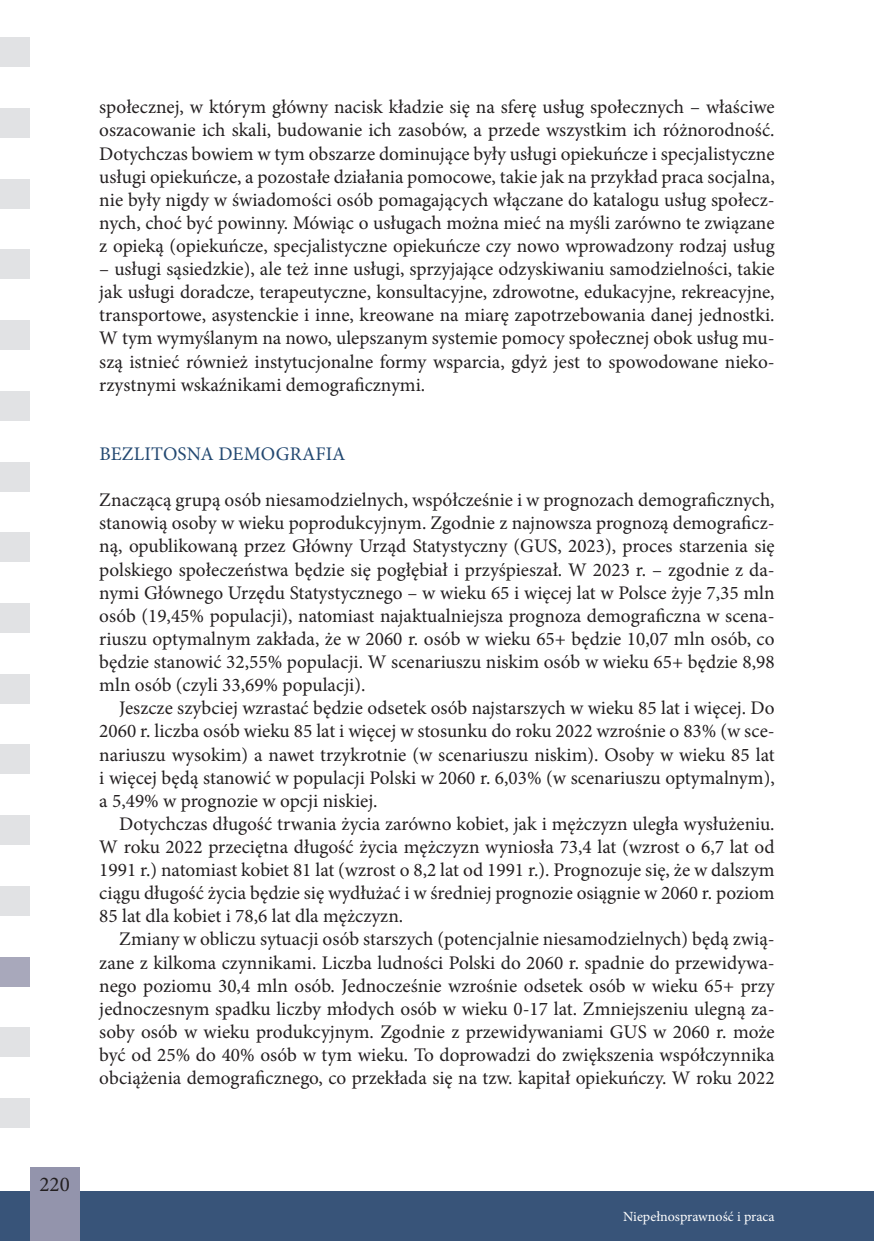
<style>
.page{position:relative;width:874px;height:1241px;background:#fff}
.page>*{position:absolute;margin:0;border:0;box-sizing:border-box;transform-origin:0 0}
.t1{font:21px "Minion Pro";color:#231f20}
.t2{font:19.25px/23.1px "Minion Pro";color:#231f20;text-align:justify}
.t3{font:19.25px "Minion Pro";letter-spacing:.005em;color:#224871}
.t4{font:14px "Minion Pro";color:#fff}
</style>
<div class="page">
<div style="left:0;top:1191px;width:873px;height:49px;background:#385479"></div>
<div style="left:30px;top:1167px;width:49px;height:73px;background:#9394ac"></div>
<div style="left:0;top:37px;width:30px;height:30px;background:#e1e2e4"></div>
<div style="left:0;top:108px;width:30px;height:30px;background:#e1e2e4"></div>
<div style="left:0;top:179px;width:30px;height:29px;background:#e1e2e4"></div>
<div style="left:0;top:249px;width:30px;height:30px;background:#e1e2e4"></div>
<div style="left:0;top:320px;width:30px;height:30px;background:#e1e2e4"></div>
<div style="left:0;top:391px;width:30px;height:29px;background:#e1e2e4"></div>
<div style="left:0;top:461px;width:30px;height:30px;background:#e1e2e4"></div>
<div style="left:0;top:532px;width:30px;height:30px;background:#e1e2e4"></div>
<div style="left:0;top:603px;width:30px;height:29px;background:#e1e2e4"></div>
<div style="left:0;top:673px;width:30px;height:30px;background:#e1e2e4"></div>
<div style="left:0;top:744px;width:30px;height:30px;background:#e1e2e4"></div>
<div style="left:0;top:815px;width:30px;height:30px;background:#e1e2e4"></div>
<div style="left:0;top:885px;width:30px;height:30px;background:#e1e2e4"></div>
<div style="left:0;top:1027px;width:30px;height:30px;background:#e1e2e4"></div>
<div style="left:0;top:1098px;width:30px;height:29px;background:#e1e2e4"></div>
<div style="left:0;top:956px;width:30px;height:30px;background:#a8a8bb"></div>
<p class="t2" style="left:99px;top:96px;width:676px">społecznej, w którym główny nacisk kładzie się na sferę usług społecznych – właściwe oszacowanie ich skali, budowanie ich zasobów, a przede wszystkim ich różnorodność.<br>Dotychczas bowiem w tym obszarze dominujące były usługi opiekuńcze i specjalistyczne usługi opiekuńcze, a pozostałe działania pomocowe, takie jak na przykład praca socjalna, nie były nigdy w świadomości osób pomagających włączane do katalogu usług społecz&shy;nych, choć być powinny. Mówiąc o usługach można mieć na myśli zarówno te związane z opieką (opiekuńcze, specjalistyczne opiekuńcze czy nowo wprowadzony rodzaj usług</p>
<p class="t2" style="left:99px;top:257px;width:676px">– usługi sąsiedzkie), ale też inne usługi, sprzyjające odzyskiwaniu samodzielności, takie jak usługi doradcze, terapeutyczne, konsultacyjne, zdrowotne, edukacyjne, rekreacyjne, transportowe, asystenckie i inne, kreowane na miarę zapotrzebowania danej jednostki.<br>W tym wymyślanym na nowo, ulepszanym systemie pomocy społecznej obok usług mu&shy;szą istnieć również instytucjonalne formy wsparcia, gdyż jest to spowodowane nieko&shy;rzystnymi wskaźnikami demograficznymi.</p>
<p class="t3" style="left:99px;top:441px;width:77px">Bezlitosna</p>
<p class="t3" style="left:218px;top:441px;width:15px">demograf</p>
<p class="t3" style="left:326px;top:441px;width:16px">ia</p>
<p class="t2" style="left:99px;top:488px;width:676px">Znaczącą grupą osób niesamodzielnych, współcześnie i w prognozach demograficznych, stanowią osoby w wieku poprodukcyjnym. Zgodnie z najnowsza prognozą demograficz&shy;ną, opublikowaną przez Główny Urząd Statystyczny (GUS, 2023), proces starzenia się polskiego społeczeństwa będzie się pogłębiał i przyśpieszał. W 2023 r. – zgodnie z da&shy;nymi Głównego Urzędu Statystycznego – w wieku 65 i więcej lat w Polsce żyje 7,35 mln osób (19,45% populacji), natomiast najaktualniejsza prognoza demograficzna w scena&shy;riuszu optymalnym zakłada, że w 2060 r. osób w wieku 65+ będzie 10,07 mln osób, co będzie stanowić 32,55% populacji. W scenariuszu niskim osób w wieku 65+ będzie 8,98 mln osób (czyli 33,69% populacji).</p>
<p class="t2" style="left:99px;top:696px;width:676px;text-indent:20px">Jeszcze szybciej wzrastać będzie odsetek osób najstarszych w wieku 85 lat i więcej. Do 2060 r. liczba osób wieku 85 lat i więcej w stosunku do roku 2022 wzrośnie o 83% (w sce&shy;nariuszu wysokim) a nawet trzykrotnie (w scenariuszu niskim). Osoby w wieku 85 lat i więcej będą stanowić w populacji Polski w 2060 r. 6,03% (w scenariuszu optymalnym), a 5,49% w prognozie w opcji niskiej.</p>
<p class="t2" style="left:99px;top:812px;width:676px;text-indent:20px">Dotychczas długość trwania życia zarówno kobiet, jak i mężczyzn uległa wysłużeniu.<br>W roku 2022 przeciętna długość życia mężczyzn wyniosła 73,4 lat (wzrost o 6,7 lat od 1991 r.) natomiast kobiet 81 lat (wzrost o 8,2 lat od 1991 r.). Prognozuje się, że w dalszym ciągu długość życia będzie się wydłużać i w średniej prognozie osiągnie w 2060 r. poziom 85 lat dla kobiet i 78,6 lat dla mężczyzn.</p>
<p class="t2" style="left:99px;top:927px;width:676px;text-indent:20px">Zmiany w obliczu sytuacji osób starszych (potencjalnie niesamodzielnych) będą zwią&shy;zane z kilkoma czynnikami. Liczba ludności Polski do 2060 r. spadnie do przewidywa&shy;nego poziomu 30,4 mln osób. Jednocześnie wzrośnie odsetek osób w wieku 65+ przy jednoczesnym spadku liczby młodych osób w wieku 0-17 lat. Zmniejszeniu ulegną za&shy;soby osób w wieku produkcyjnym. Zgodnie z przewidywaniami GUS w 2060 r. może być od 25% do 40% osób w tym wieku. To doprowadzi do zwiększenia współczynnika obciążenia demograficznego, co przekłada się na tzw. kapitał opiekuńczy. W roku 2022</p>
<p class="t1" style="left:39px;top:1170px;width:32px">220</p>
<p class="t4" style="left:622px;top:1207px;width:153px">Niepełnosprawność i praca</p>
</div>
